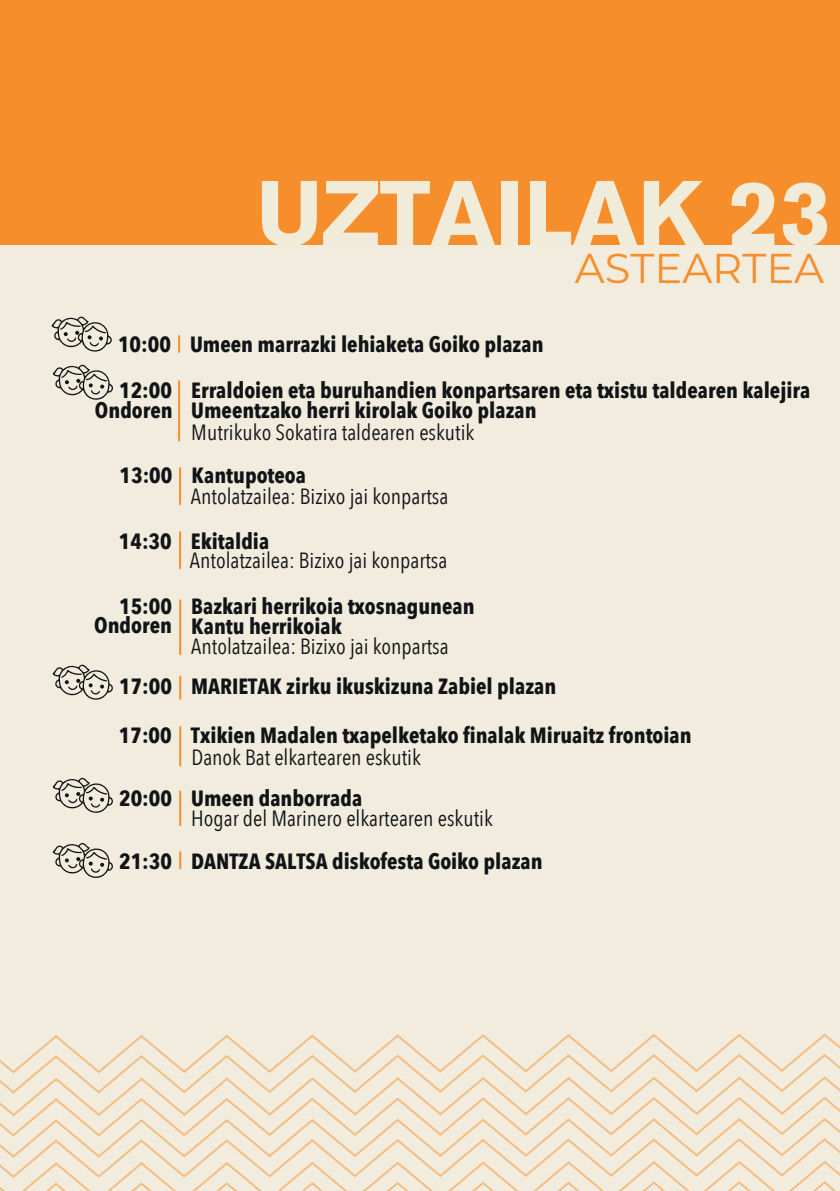
<style>
.page{position:relative;width:840px;height:1191px;background:#fff}
.page>*{position:absolute;margin:0;border:0;box-sizing:border-box;transform-origin:0 0}
.t1{font:700 91px "Akzidenz Grotesk BQ";color:#f1ecda}
.t2{font:41.6px "Montserrat";color:#f68e2b}
.t3{font:700 22px/20px "Avenir Next Condensed";color:#111416}
.t4{font:22px "Avenir Next Condensed";color:#111416}
</style>
<div class="page">
<div style="left:0;top:0;width:839px;height:1191px;background:#f1ecdd"></div>
<svg style="left:53px;top:778px;width:60px;height:35px"></svg>
<svg style="left:53px;top:843px;width:60px;height:35px"></svg>
<svg style="left:53px;top:365px;width:60px;height:35px"></svg>
<svg style="left:53px;top:664px;width:60px;height:35px"></svg>
<hr style="left:179px;top:599px;width:2px;height:56px;background:#f68e2b">
<hr style="left:178px;top:380px;width:2px;height:61px;background:#f68e2b">
<hr style="left:179px;top:726px;width:2px;height:40px;background:#f68e2b">
<hr style="left:179px;top:791px;width:2px;height:35px;background:#f68e2b">
<svg style="left:179px;top:851px;width:2px;height:18px"></svg>
<hr style="left:179px;top:676px;width:2px;height:23px;background:#f68e2b">
<hr style="left:179px;top:467px;width:2px;height:38px;background:#f68e2b">
<div style="left:0;top:0;width:839px;height:244px;background:#f68e2b"></div>
<hr style="left:179px;top:531px;width:2px;height:38px;background:#f68e2b">
<svg style="left:52px;top:316px;width:60px;height:35px"></svg>
<svg style="left:178px;top:335px;width:2px;height:18px"></svg>
<svg style="left:0;top:1033px;width:839px;height:158px"></svg>
<h1 class="t1" style="left:256px;top:161px;width:576px">UZTAILAK 23</h1>
<p class="t3" style="left:118px;top:334px;width:427px">10:00 Umeen marrazki lehiaketa Goiko plazan</p>
<h2 class="t2" style="left:574px;top:240px;width:250px">ASTEARTEA</h2>
<p class="t3" style="left:191px;top:380px;width:620px;text-indent:-72px">12:00 Erraldoien eta buruhandien konpartsaren eta txistu taldearen kalejira<br>Umeentzako herri kirolak Goiko plazan</p>
<p class="t3" style="left:95px;top:400px;width:79px">Ondoren</p>
<p class="t4" style="left:191px;top:413px;width:284px">Mutrikuko Sokatira taldearen eskutik</p>
<p class="t3" style="left:119px;top:465px;width:188px">13:00 Kantupoteoa</p>
<p class="t4" style="left:191px;top:478px;width:259px">Antolatzailea: Bizixo jai konpartsa</p>
<p class="t3" style="left:119px;top:531px;width:152px">14:30 Ekitaldia</p>
<p class="t4" style="left:190px;top:541px;width:259px">Antolatzailea: Bizixo jai konpartsa</p>
<p class="t3" style="left:191px;top:596px;width:285px;text-indent:-72px">15:00 Bazkari herrikoia txosnagunean<br>Kantu herrikoiak</p>
<p class="t4" style="left:191px;top:627px;width:259px">Antolatzailea: Bizixo jai konpartsa</p>
<p class="t3" style="left:119px;top:676px;width:438px">17:00 MARIETAK zirku ikuskizuna Zabiel plazan</p>
<p class="t3" style="left:94px;top:615px;width:79px">Ondoren</p>
<p class="t3" style="left:119px;top:725px;width:574px">17:00 Txikien Madalen txapelketako finalak Miruaitz frontoian</p>
<p class="t4" style="left:191px;top:738px;width:231px">Danok Bat elkartearen eskutik</p>
<p class="t3" style="left:119px;top:787px;width:244px">20:00 Umeen danborrada</p>
<p class="t4" style="left:191px;top:799px;width:303px">Hogar del Marinero elkartearen eskutik</p>
<p class="t3" style="left:119px;top:851px;width:425px">21:30 DANTZA SALTSA diskofesta Goiko plazan</p>
</div>
